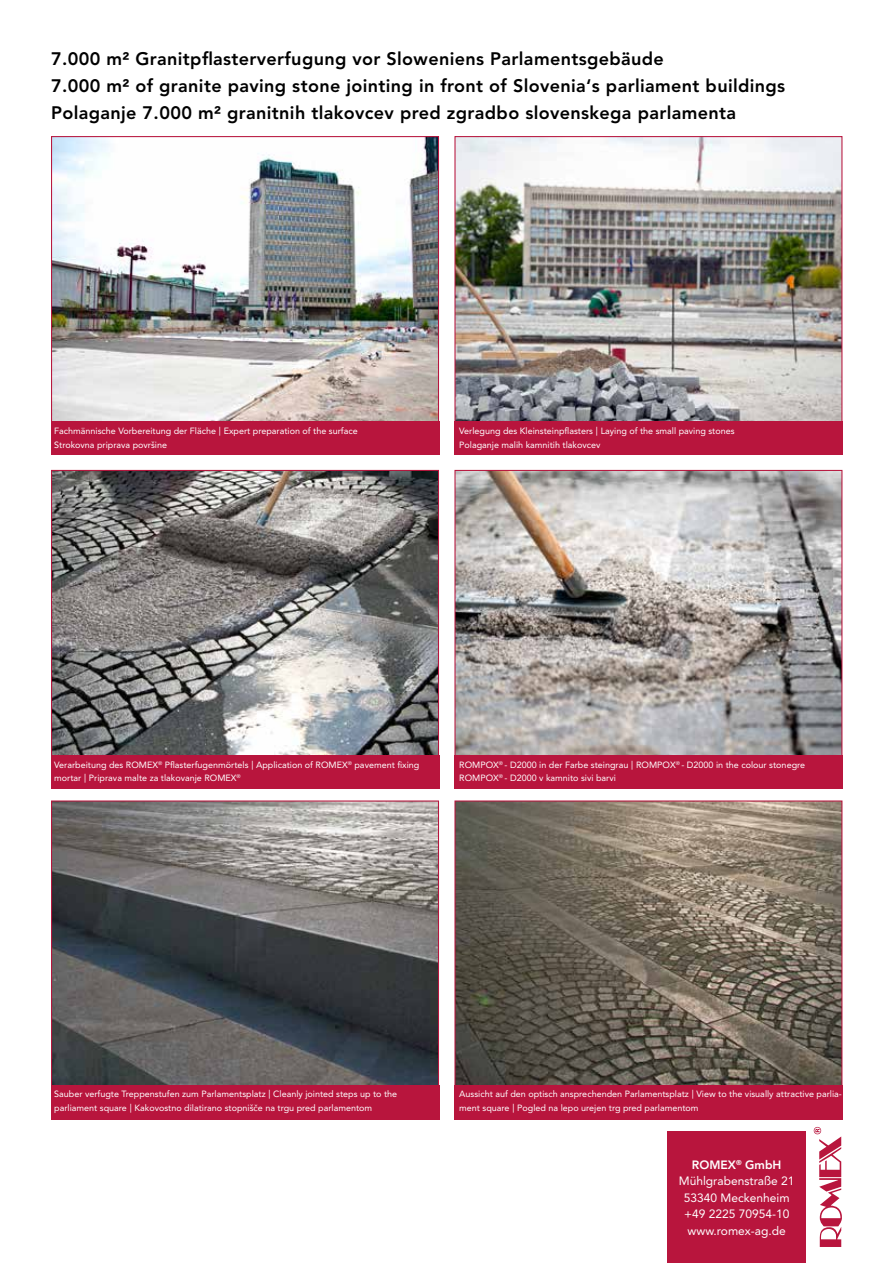
<style>
.page{position:relative;width:893px;height:1263px;background:#fff}
.page>*{position:absolute;margin:0;border:0;box-sizing:border-box;transform-origin:0 0}
.t1{font:800 18px/27px "Avenir LT";letter-spacing:.02em;color:#000}
.t2{font:12px/16.5px "Avenir LT";color:#fff;text-align:center}
.t3{font:9px/13.5px "Avenir LT";color:#fff}
.s1{font-family:"Interstate";font-weight:300}
.s2{font-family:"Avenir"}
.s3{font-weight:800}
</style>
<div class="page">
<svg style="left:814px;top:1127px;width:28px;height:120px"></svg>
<img style="left:456px;top:472px;width:384px;height:283px">
<img style="left:53px;top:472px;width:384px;height:283px">
<img style="left:53px;top:138px;width:384px;height:283px">
<img style="left:456px;top:802px;width:384px;height:283px">
<img style="left:53px;top:802px;width:384px;height:283px">
<img style="left:456px;top:138px;width:384px;height:283px">
<div style="left:51px;top:421px;width:388px;height:34px;background:#b8153d"></div>
<div style="left:51px;top:755px;width:388px;height:34px;background:#b8153d"></div>
<div style="left:51px;top:1085px;width:388px;height:34px;background:#b8153d"></div>
<div style="left:454px;top:421px;width:388px;height:34px;background:#b8153d"></div>
<div style="left:454px;top:755px;width:388px;height:34px;background:#b8153d"></div>
<div style="left:454px;top:1085px;width:388px;height:34px;background:#b8153d"></div>
<div style="left:668px;top:1132px;width:138px;height:131px;background:#b8153d"></div>
<h1 class="t1" style="left:51px;top:45px;width:736px">7.000 m² Granitpflasterverfugung vor Sloweniens Parlamentsgebäude<br>7.000 m² of granite paving stone jointing in front of Slovenia‘s parliament buildings<br>Polaganje 7.000 m² granitnih tlakovcev pred zgradbo slovenskega parlamenta</h1>
<p class="t3" style="left:54px;top:424px;width:305px">Fachmännische Vorbereitung der Fläche <span class="s1">|</span> Expert preparation of the surface<br>Strokovna priprava površine</p>
<p class="t3" style="left:459px;top:424px;width:277px">Verlegung des Kleinsteinpflasters <span class="s1">|</span> Laying of the small paving stones<br>Polaganje malih kamnitih tlakovcev</p>
<p class="t3" style="left:54px;top:758px;width:367px">Verarbeitung des ROMEX<sup>®</sup> Pflasterfugenmörtels <span class="s1">|</span> Application of ROMEX<sup>®</sup> pavement fixing mortar <span class="s1">|</span> Priprava malte za tlakovanje ROMEX<sup>®</sup></p>
<p class="t3" style="left:459px;top:758px;width:347px">ROMPOX<sup>®</sup> - D2000 in der Farbe steingrau <span class="s1">|</span> ROMPOX<sup>®</sup> - D2000 in the colour stonegre<br>ROMPOX<sup>®</sup> - D2000 v kamnito sivi barvi</p>
<p class="t3" style="left:54px;top:1087px;width:345px">Sauber verfugte Treppenstufen zum Parlamentsplatz <span class="s1">|</span> Cleanly jointed steps up to the parliament square <span class="s1">|</span> Kakovostno dilatirano stopniš<span class="s2">č</span>e na trgu pred parlamentom</p>
<p class="t3" style="left:459px;top:1087px;width:384px">Aussicht auf den optisch ansprechenden Parlamentsplatz <span class="s1">|</span> View to the visually attractive parlia&shy;ment square <span class="s1">|</span> Pogled na lepo urejen trg pred parlamentom</p>
<h2 class="t2" style="left:679px;top:1156px;width:117px"><span class="s3">ROMEX</span><sup>®</sup> <span class="s3">GmbH<br></span>Mühlgrabenstraße 21<br>53340 Meckenheim +49 2225 70954-10 www.romex-ag.de</h2>
</div>
